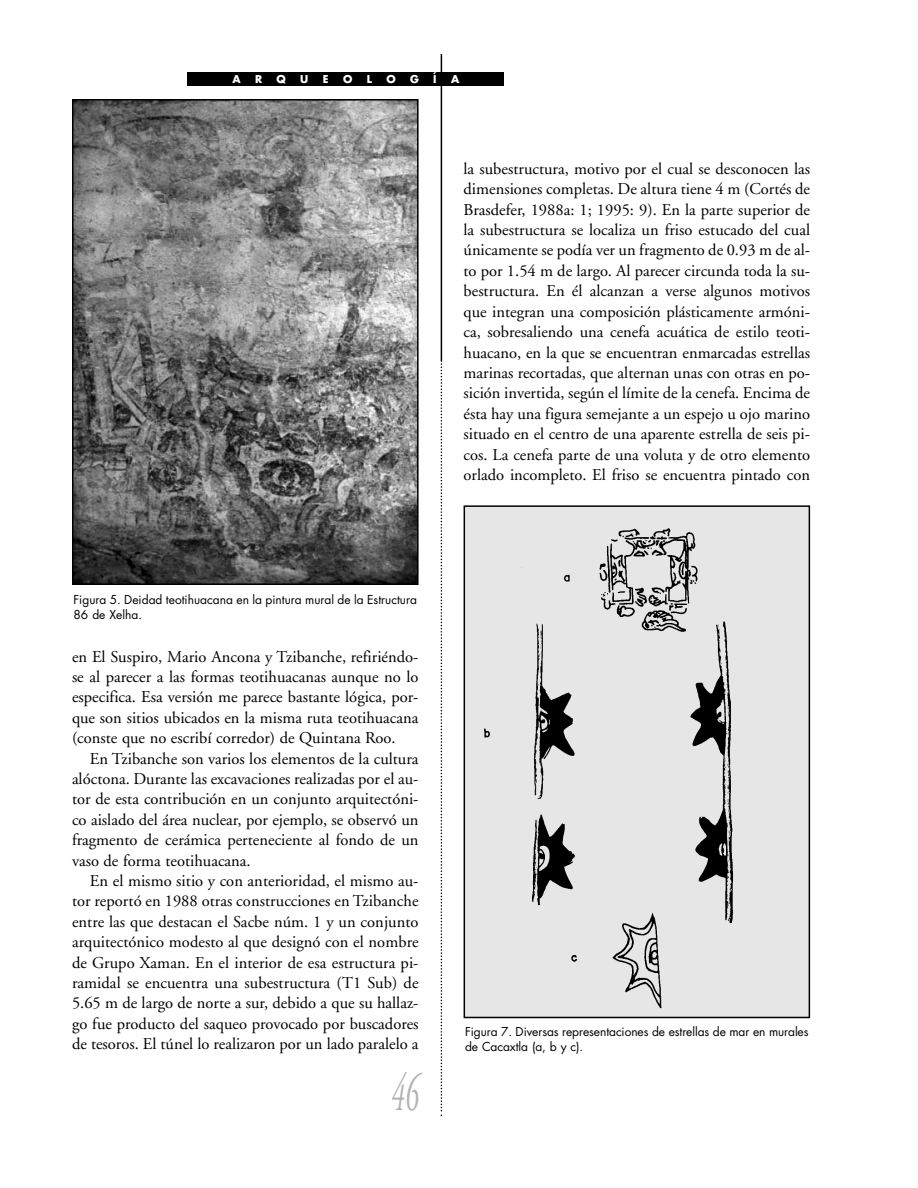
<style>
.page{position:relative;width:918px;height:1188px;background:#fff}
.page>*{position:absolute;margin:0;border:0;box-sizing:border-box;transform-origin:0 0}
.t1{font:italic 54px "Adobe Garamond";color:#b3b3b3;scale:.5 1}
.t2{font:16.5px/20.4px "Adobe Garamond";color:#000;text-align:justify}
.t3{font:12px/15px "Futura";letter-spacing:-.005em;color:#000}
.t4{font:700 10.5px "Futura";color:#fff}
</style>
<div class="page">
<hr style="left:441px;top:54px;width:1px;height:306px;background:#000">
<svg style="left:441px;top:360px;width:1px;height:756px"></svg>
<div style="left:188px;top:72px;width:316px;height:14px;background:#000"></div>
<img style="left:75px;top:102px;width:341px;height:480px">
<div style="left:72px;top:99px;width:347px;height:486px;border:2px solid #000"></div>
<div style="left:465px;top:507px;width:344px;height:510px;background:#e6e6e6"></div>
<img style="left:484px;top:528px;width:249px;height:481px">
<div style="left:464px;top:505px;width:346px;height:513px;border:2px solid #000"></div>
<p class="t4" style="left:232px;top:74px;width:10px">A</p>
<p class="t4" style="left:255px;top:74px;width:9px">R</p>
<p class="t4" style="left:277px;top:74px;width:11px">Q</p>
<p class="t4" style="left:300px;top:74px;width:10px">U</p>
<p class="t4" style="left:323px;top:74px;width:7px">E</p>
<p class="t4" style="left:343px;top:74px;width:11px">O</p>
<p class="t4" style="left:367px;top:74px;width:7px">L</p>
<p class="t4" style="left:386px;top:74px;width:11px">O</p>
<p class="t4" style="left:410px;top:74px;width:10px">G</p>
<p class="t4" style="left:433px;top:74px;width:5px">Í</p>
<p class="t4" style="left:451px;top:74px;width:10px">A</p>
<p class="t2" style="left:464px;top:160px;width:348px">la subestructura, motivo por el cual se desconocen las dimensiones completas. De altura tiene 4 m (Cortés de Brasdefer, 1988a: 1; 1995: 9). En la parte superior de la subestructura se localiza un friso estucado del cual únicamente se podía ver un fragmento de 0.93 m de al&shy;to por 1.54 m de largo. Al parecer circunda toda la su&shy;bestructura. En él alcanzan a verse algunos motivos que integran una composición plásticamente armóni&shy;ca, sobresaliendo una cenefa acuática de estilo teoti&shy;huacano, en la que se encuentran enmarcadas estrellas marinas recortadas, que alternan unas con otras en po&shy;sición invertida, según el límite de la cenefa. Encima de ésta hay una figura semejante a un espejo u ojo marino situado en el centro de una aparente estrella de seis pi&shy;cos. La cenefa parte de una voluta y de otro elemento orlado incompleto. El friso se encuentra pintado con</p>
<p class="t3" style="left:74px;top:593px;width:345px">Figura 5. Deidad teotihuacana en la pintura mural de la Estructura<br>86 de Xelha.</p>
<p class="t2" style="left:72px;top:648px;width:348px">en El Suspiro, Mario Ancona y Tzibanche, refiriéndo&shy;se al parecer a las formas teotihuacanas aunque no lo especifica. Esa versión me parece bastante lógica, por&shy;que son sitios ubicados en la misma ruta teotihuacana (conste que no escribí corredor) de Quintana Roo.</p>
<p class="t2" style="left:72px;top:750px;width:348px;text-indent:18px">En Tzibanche son varios los elementos de la cultura alóctona. Durante las excavaciones realizadas por el au&shy;tor de esta contribución en un conjunto arquitectóni&shy;co aislado del área nuclear, por ejemplo, se observó un fragmento de cerámica perteneciente al fondo de un vaso de forma teotihuacana.</p>
<p class="t2" style="left:72px;top:872px;width:348px;text-indent:18px">En el mismo sitio y con anterioridad, el mismo au&shy;tor reportó en 1988 otras construcciones en Tzibanche entre las que destacan el Sacbe núm. 1 y un conjunto arquitectónico modesto al que designó con el nombre de Grupo Xaman. En el interior de esa estructura pi&shy;ramidal se encuentra una subestructura (T1 Sub) de 5.65 m de largo de norte a sur, debido a que su hallaz&shy;go fue producto del saqueo provocado por buscadores de tesoros. El túnel lo realizaron por un lado paralelo a</p>
<h1 class="t1" style="left:391px;top:1071px;width:56px">46</h1>
<p class="t3" style="left:465px;top:1025px;width:345px">Figura 7. Diversas representaciones de estrellas de mar en murales de Cacaxtla (a, b y c).</p>
</div>
